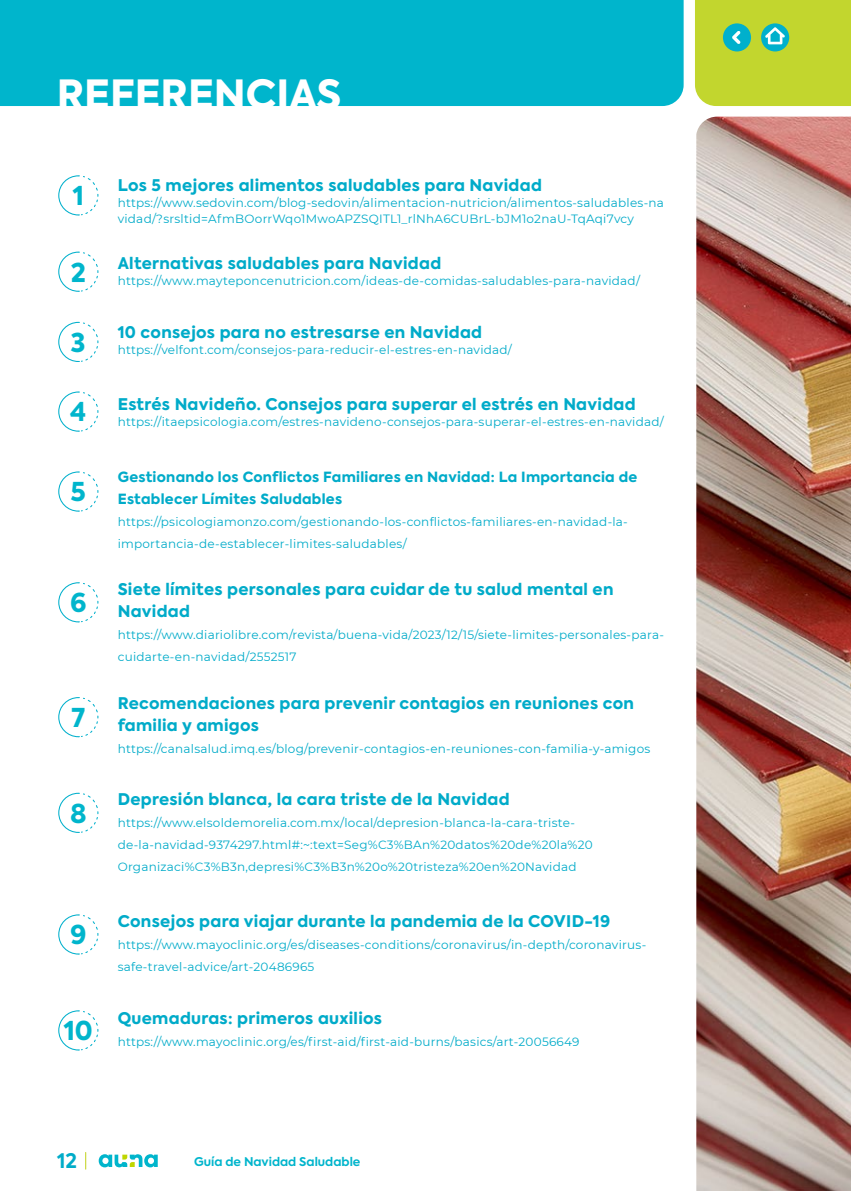
<style>
.page{position:relative;width:851px;height:1191px;background:#fff}
.page>*{position:absolute;margin:0;border:0;box-sizing:border-box;transform-origin:0 0}
.t1{font:800 40px "Axiforma";color:#fff}
.t2{font:800 25.8px "Axiforma";color:#00b5cc}
.t3{font:700 20px "Axiforma";color:#00acc9}
.t4{font:800 16px/22px "Axiforma";letter-spacing:.02em;color:#00abc9}
.t5{font:800 14px/22px "Axiforma";letter-spacing:.02em;color:#00abc9}
.t6{font:12px/22px "Montserrat";letter-spacing:.02em;color:#00abc9}
.t7{font:700 12px "Axiforma";color:#00b5cc}
</style>
<div class="page">
<svg style="left:695px;top:0;width:155px;height:106px;background:#b6d43b"></svg>
<div style="left:0;top:0;width:683px;height:106px;background:#00b5cc"></div>
<svg style="left:58px;top:175px;width:41px;height:41px"></svg>
<svg style="left:58px;top:251px;width:41px;height:41px"></svg>
<svg style="left:58px;top:321px;width:41px;height:41px"></svg>
<svg style="left:58px;top:391px;width:41px;height:41px"></svg>
<svg style="left:58px;top:471px;width:41px;height:41px"></svg>
<svg style="left:58px;top:582px;width:41px;height:41px"></svg>
<svg style="left:58px;top:697px;width:41px;height:40px"></svg>
<svg style="left:58px;top:792px;width:41px;height:41px"></svg>
<svg style="left:58px;top:914px;width:41px;height:41px"></svg>
<svg style="left:58px;top:1010px;width:41px;height:41px"></svg>
<img style="left:696px;top:117px;width:154px;height:1074px">
<svg style="left:85px;top:1152px;width:1px;height:17px"></svg>
<svg style="left:99px;top:1154px;width:59px;height:13px"></svg>
<h1 class="t1" style="left:57px;top:66px;width:286px">REFERENCIAS</h1>
<h2 class="t2" style="left:73px;top:178px;width:13px">1</h2>
<h2 class="t2" style="left:71px;top:254px;width:17px">2</h2>
<h2 class="t2" style="left:71px;top:324px;width:16px">3</h2>
<h2 class="t2" style="left:70px;top:394px;width:18px">4</h2>
<h2 class="t2" style="left:71px;top:474px;width:17px">5</h2>
<h2 class="t2" style="left:70px;top:585px;width:18px">6</h2>
<h2 class="t2" style="left:71px;top:699px;width:15px">7</h2>
<h2 class="t2" style="left:70px;top:795px;width:18px">8</h2>
<h2 class="t2" style="left:70px;top:917px;width:18px">9</h2>
<h2 class="t2" style="left:64px;top:1013px;width:30px">10</h2>
<h3 class="t4" style="left:118px;top:174px;width:425px">Los 5 mejores alimentos saludables para Navidad</h3>
<p class="t6" style="left:118px;top:194px;width:547px;line-height:16px">https://www.sedovin.com/blog-sedovin/alimentacion-nutricion/alimentos-saludables-na vidad/?srsltid=AfmBOorrWqo1MwoAPZSQITL1_rlNhA6CUBrL-bJM1o2naU-TqAqi7vcy</p>
<h3 class="t4" style="left:118px;top:252px;width:325px">Alternativas saludables para Navidad</h3>
<p class="t6" style="left:118px;top:269px;width:523px">https://www.mayteponcenutricion.com/ideas-de-comidas-saludables-para-navidad/</p>
<h3 class="t4" style="left:118px;top:321px;width:366px">10 consejos para no estresarse en Navidad</h3>
<p class="t6" style="left:118px;top:338px;width:395px">https://velfont.com/consejos-para-reducir-el-estres-en-navidad/</p>
<h3 class="t4" style="left:118px;top:393px;width:519px">Estrés Navideño. Consejos para superar el estrés en Navidad</h3>
<p class="t6" style="left:118px;top:410px;width:547px">https://itaepsicologia.com/estres-navideno-consejos-para-superar-el-estres-en-navidad/</p>
<p class="t5" style="left:118px;top:466px;width:521px">Gestionando los Conflictos Familiares en Navidad: La Importancia de<br>Establecer Límites Saludables</p>
<p class="t6" style="left:118px;top:510px;width:511px">https://psicologiamonzo.com/gestionando-los-conflictos-familiares-en-navidad-la&shy;importancia-de-establecer-limites-saludables/</p>
<h3 class="t4" style="left:118px;top:578px;width:497px">Siete límites personales para cuidar de tu salud mental en<br>Navidad</h3>
<p class="t6" style="left:118px;top:623px;width:547px">https://www.diariolibre.com/revista/buena-vida/2023/12/15/siete-limites-personales-para&shy;cuidarte-en-navidad/2552517</p>
<h3 class="t4" style="left:118px;top:693px;width:517px">Recomendaciones para prevenir contagios en reuniones con familia y amigos</h3>
<p class="t6" style="left:118px;top:737px;width:534px">https://canalsalud.imq.es/blog/prevenir-contagios-en-reuniones-con-familia-y-amigos</p>
<h3 class="t4" style="left:118px;top:788px;width:393px">Depresión blanca, la cara triste de la Navidad</h3>
<p class="t6" style="left:118px;top:811px;width:476px">https://www.elsoldemorelia.com.mx/local/depresion-blanca-la-cara-triste&shy;de-la-navidad-9374297.html#:~:text=Seg%C3%BAn%20datos%20de%20la%20<br>Organizaci%C3%B3n,depresi%C3%B3n%20o%20tristeza%20en%20Navidad</p>
<h3 class="t4" style="left:118px;top:910px;width:494px">Consejos para viajar durante la pandemia de la COVID-19</h3>
<p class="t6" style="left:118px;top:933px;width:530px">https://www.mayoclinic.org/es/diseases-conditions/coronavirus/in-depth/coronavirus&shy;safe-travel-advice/art-20486965</p>
<h3 class="t4" style="left:118px;top:1007px;width:266px">Quemaduras: primeros auxilios</h3>
<p class="t6" style="left:118px;top:1030px;width:463px">https://www.mayoclinic.org/es/first-aid/first-aid-burns/basics/art-20056649</p>
<h3 class="t3" style="left:57px;top:1146px;width:21px">12</h3>
<p class="t7" style="left:194px;top:1153px;width:168px">Guía de Navidad Saludable</p>
</div>
